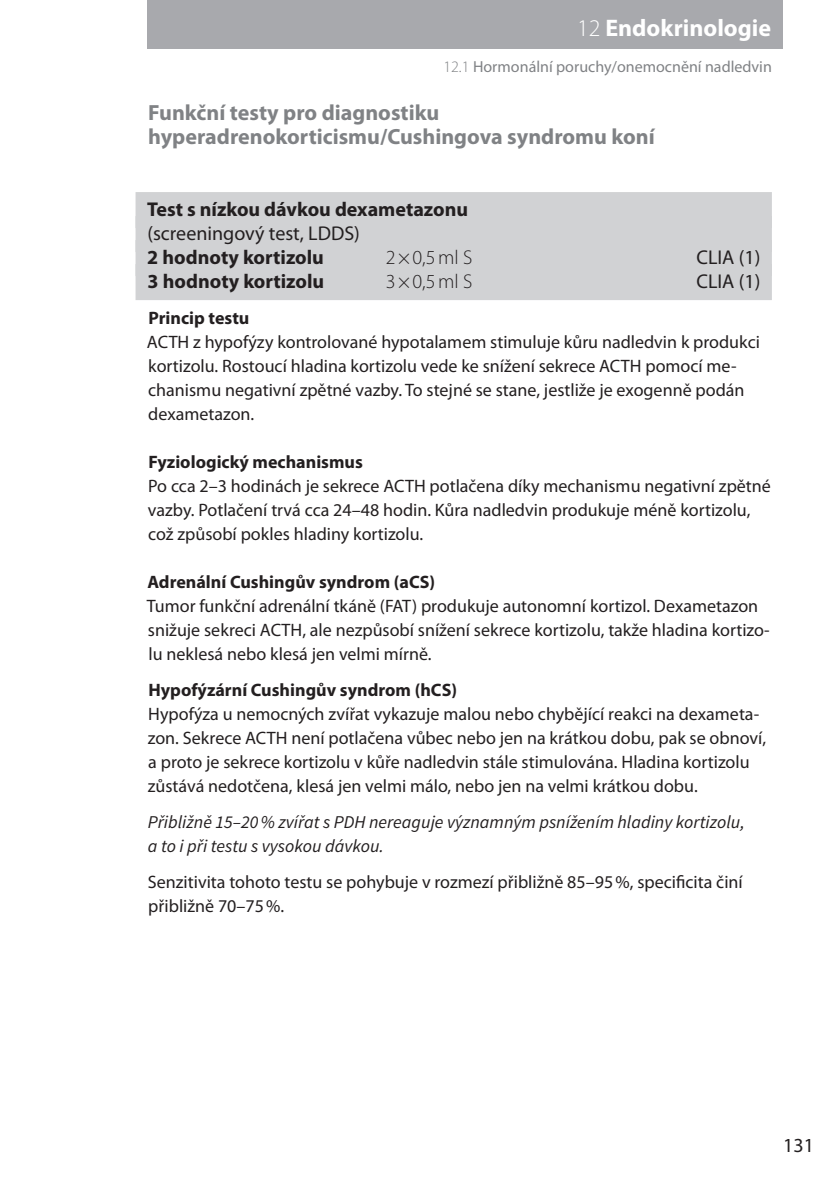
<style>
.page{position:relative;width:840px;height:1191px;background:#fff}
.page>*{position:absolute;margin:0;border:0;box-sizing:border-box;transform-origin:0 0}
.t1{font:700 24px "Myriad Pro";color:#fff}
.nadpis_úrovně_1_1_1{font:700 22px/24px "Myriad Pro";color:#808285}
.vyšetření___hlavička{font:700 20px "Myriad Pro";color:#231f20}
.vyšetření___hlavička-2{font:20px "Myriad Pro";color:#231f20}
.vyšetření___hlavička-3{font:300 20px "Myriad Pro";letter-spacing:.065em;color:#231f20}
.vyšetření___základní{font:18px/24px "Myriad Pro";color:#231f20}
.vyšetření___dílčí_na{font:700 18px "Myriad Pro";color:#231f20}
.vyšetření___základní-2{font:italic 18px/24px "Source Sans Pro";color:#231f20}
.horní_podlišta{font:16px "Myriad Pro";color:#808285}
.s1{font-weight:300}
</style>
<div class="page">
<div style="left:147px;top:0;width:635px;height:48px;background:#a8a9ad"></div>
<div style="left:135px;top:192px;width:636px;height:36px;background:#d1d2d4"></div>
<div style="left:135px;top:216px;width:636px;height:36px;background:#d1d2d4"></div>
<div style="left:135px;top:240px;width:636px;height:36px;background:#d1d2d4"></div>
<div style="left:135px;top:264px;width:636px;height:36px;background:#d1d2d4"></div>
<h1 class="t1" style="left:576px;top:12px;width:195px"><span class="s1">12</span> Endokrinologie</h1>
<p class="horní_podlišta" style="left:443px;top:57px;width:330px"><span class="s1">12.1</span> Hormonální poruchy/onemocnění nadledvin</p>
<p class="nadpis_úrovně_1_1_1" style="left:148px;top:100px;width:508px">Funkční testy pro diagnostiku hyperadrenokorticismu/Cushingova syndromu koní</p>
<p class="vyšetření___hlavička" style="left:147px;top:196px;width:322px">Test s nízkou dávkou dexametazonu</p>
<p class="vyšetření___hlavička-2" style="left:147px;top:221px;width:214px">(screeningový test, LDDS)</p>
<p class="vyšetření___hlavička" style="left:147px;top:244px;width:178px">2 hodnoty kortizolu</p>
<p class="vyšetření___hlavička-3" style="left:385px;top:245px;width:88px">2×0,5ml S</p>
<p class="vyšetření___hlavička-2" style="left:696px;top:245px;width:65px">CLIA (1)</p>
<p class="vyšetření___hlavička" style="left:147px;top:268px;width:178px">3 hodnoty kortizolu</p>
<p class="vyšetření___hlavička-3" style="left:385px;top:269px;width:88px">3×0,5ml S</p>
<p class="vyšetření___hlavička-2" style="left:696px;top:269px;width:65px">CLIA (1)</p>
<p class="vyšetření___dílčí_na" style="left:148px;top:306px;width:102px">Princip testu</p>
<p class="vyšetření___základní" style="left:147px;top:330px;width:614px">ACTH z hypofýzy kontrolované hypotalamem stimuluje kůru nadledvin k produkci kortizolu. Rostoucí hladina kortizolu vede ke snížení sekrece ACTH pomocí me&shy;chanismu negativní zpětné vazby. To stejné se stane, jestliže je exogenně podán dexametazon.</p>
<p class="vyšetření___dílčí_na" style="left:148px;top:450px;width:216px">Fyziologický mechanismus</p>
<p class="vyšetření___základní" style="left:148px;top:474px;width:624px">Po cca 2–3 hodinách je sekrece ACTH potlačena díky mechanismu negativní zpětné vazby. Potlačení trvá cca 24–48 hodin. Kůra nadledvin produkuje méně kortizolu, což způsobí pokles hladiny kortizolu.</p>
<p class="vyšetření___dílčí_na" style="left:147px;top:570px;width:289px">Adrenální Cushingův syndrom (aCS)</p>
<p class="vyšetření___základní" style="left:147px;top:594px;width:624px">Tumor funkční adrenální tkáně (FAT) produkuje autonomní kortizol. Dexametazon snižuje sekreci ACTH, ale nezpůsobí snížení sekrece kortizolu, takže hladina kortizo&shy;lu neklesá nebo klesá jen velmi mírně.</p>
<p class="vyšetření___dílčí_na" style="left:148px;top:678px;width:310px">Hypofýzární Cushingův syndrom (hCS)</p>
<p class="vyšetření___základní" style="left:148px;top:702px;width:619px">Hypofýza u nemocných zvířat vykazuje malou nebo chybějící reakci na dexameta&shy;zon. Sekrece ACTH není potlačena vůbec nebo jen na krátkou dobu, pak se obnoví, a proto je sekrece kortizolu v kůře nadledvin stále stimulována. Hladina kortizolu zůstává nedotčena, klesá jen velmi málo, nebo jen na velmi krátkou dobu.</p>
<p class="vyšetření___základní-2" style="left:148px;top:810px;width:598px">Přibližně 15–20% zvířat s PDH nereaguje významným psnížením hladiny kortizolu, a to i při testu s vysokou dávkou.</p>
<p class="vyšetření___základní" style="left:148px;top:870px;width:596px">Senzitivita tohoto testu se pohybuje v rozmezí přibližně 85–95%, specificita činí přibližně 70–75%.</p>
<p class="vyšetření___hlavička-2" style="left:782px;top:1133px;width:32px">131</p>
</div>
